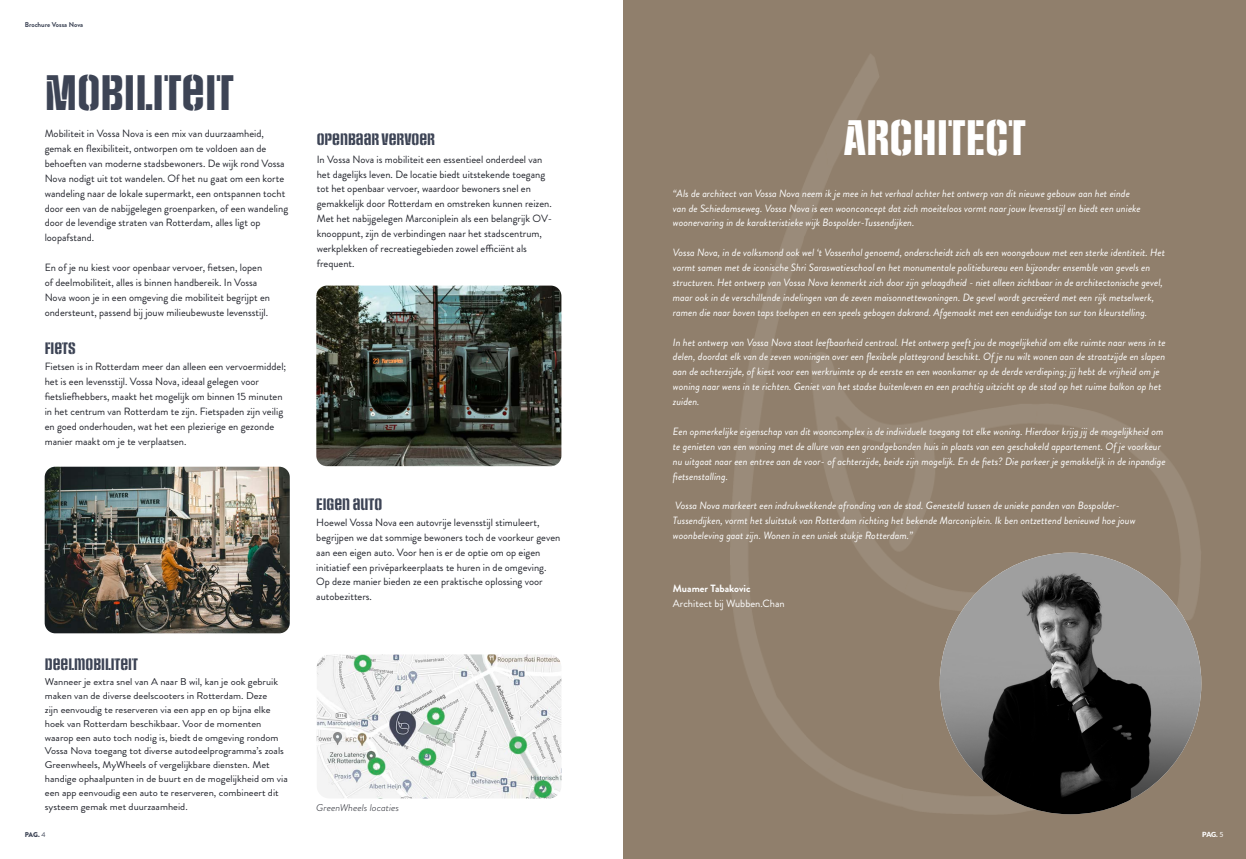
<style>
.page{position:relative;width:1246px;height:859px;background:#fff}
.page>*{position:absolute;margin:0;border:0;box-sizing:border-box;transform-origin:0 0}
.t1{font:42px "Social Gothic Stencil";color:#3d4455}
.t2{font:42px "Social Gothic Stencil";color:#fff}
.t3{font:14px "Social Gothic Stencil";color:#3d4455}
.t4{font:italic 10.5px/14.9px "Brandon Grotesque";color:#fff}
.t5{font:10.5px/14.9px "Brandon Grotesque";color:#21232b}
.t6{font:10.5px "Brandon Grotesque";color:#fff}
.t7{font:700 10.5px "Brandon Grotesque";color:#fff}
.t8{font:9.8px/13.8px "Brandon Grotesque";color:#21232b;scale:1.07 1}
.t9{font:italic 300 9.8px "Brandon Grotesque";color:#21232b;scale:1.07 1}
.t10{font:700 7px "Brandon Grotesque";color:#3d4455}
.t11{font:900 7px "Brandon Grotesque";color:#3d4455}
.t12{font:900 7px "Lato";color:#fff}
.s1{font-weight:400}
</style>
<div class="page">
<div style="left:623px;top:0;width:622px;height:858px;background:#907f6c"></div>
<img style="left:730px;top:54px;width:470px;height:760px">
<img style="left:939px;top:552px;width:261px;height:262px;border-radius:131px">
<img style="left:317px;top:654px;width:244px;height:144px">
<img style="left:316px;top:285px;width:245px;height:181px">
<img style="left:45px;top:466px;width:245px;height:167px">
<p class="t10" style="left:25px;top:19px;width:60px">Brochure Vossa Nova</p>
<p class="t1" style="left:45px;top:66px;width:191px">MOBILITEIT</p>
<p class="t5" style="left:45px;top:126px;width:245px">Mobiliteit in Vossa Nova is een mix van duurzaamheid, gemak en flexibiliteit, ontworpen om te voldoen aan de behoeften van moderne stadsbewoners. De wijk rond Vossa Nova nodigt uit tot wandelen. Of het nu gaat om een korte wandeling naar de lokale supermarkt, een ontspannen tocht door een van de nabijgelegen groenparken, of een wandeling door de levendige straten van Rotterdam, alles ligt op loopafstand.</p>
<p class="t5" style="left:45px;top:260px;width:227px">En of je nu kiest voor openbaar vervoer, fietsen, lopen of deelmobiliteit, alles is binnen handbereik. In Vossa Nova woon je in een omgeving die mobiliteit begrijpt en ondersteunt, passend bij jouw milieubewuste levensstijl.</p>
<p class="t3" style="left:45px;top:339px;width:32px">FIETS</p>
<p class="t5" style="left:45px;top:359px;width:243px">Fietsen is in Rotterdam meer dan alleen een vervoermiddel; het is een levensstijl. Vossa Nova, ideaal gelegen voor fietsliefhebbers, maakt het mogelijk om binnen 15 minuten in het centrum van Rotterdam te zijn. Fietspaden zijn veilig en goed onderhouden, wat het een plezierige en gezonde manier maakt om je te verplaatsen.</p>
<p class="t3" style="left:45px;top:654px;width:94px">DEELMOBILITEIT</p>
<p class="t8" style="left:45px;top:674px;width:228px">Wanneer je extra snel van A naar B wil, kan je ook gebruik maken van de diverse deelscooters in Rotterdam. Deze<br>zijn eenvoudig te reserveren via een app en op bijna elke hoek van Rotterdam beschikbaar. Voor de momenten waarop een auto toch nodig is, biedt de omgeving rondom Vossa Nova toegang tot diverse autodeelprogramma’s zoals Greenwheels, MyWheels of vergelijkbare diensten. Met handige ophaalpunten in de buurt en de mogelijkheid om via een app eenvoudig een auto te reserveren, combineert dit systeem gemak met duurzaamheid.</p>
<p class="t11" style="left:25px;top:829px;width:22px">PAG. <span class="s1">4</span></p>
<p class="t3" style="left:317px;top:130px;width:120px">OPENBAAR VERVOER</p>
<p class="t5" style="left:317px;top:152px;width:237px">In Vossa Nova is mobiliteit een essentieel onderdeel van het dagelijks leven. De locatie biedt uitstekende toegang tot het openbaar vervoer, waardoor bewoners snel en gemakkelijk door Rotterdam en omstreken kunnen reizen.<br>Met het nabijgelegen Marconiplein als een belangrijk OV&shy;knooppunt, zijn de verbindingen naar het stadscentrum, werkplekken of recreatiegebieden zowel efficiënt als frequent.</p>
<p class="t3" style="left:316px;top:494px;width:67px">EIGEN AUTO</p>
<p class="t5" style="left:316px;top:514px;width:245px">Hoewel Vossa Nova een autovrije levensstijl stimuleert, begrijpen we dat sommige bewoners toch de voorkeur geven aan een eigen auto. Voor hen is er de optie om op eigen initiatief een privéparkeerplaats te huren in de omgeving.<br>Op deze manier bieden ze een praktische oplossing voor autobezitters.</p>
<p class="t9" style="left:316px;top:800px;width:79px">GreenWheels locaties</p>
<p class="t2" style="left:843px;top:111px;width:184px">ARCHITECT</p>
<p class="t4" style="left:672px;top:186px;width:469px">“Als de architect van Vossa Nova neem ik je mee in het verhaal achter het ontwerp van dit nieuwe gebouw aan het einde van de Schiedamseweg. Vossa Nova is een woonconcept dat zich moeiteloos vormt naar jouw levensstijl en biedt een unieke woonervaring in de karakteristieke wijk Bospolder-Tussendijken.</p>
<p class="t4" style="left:672px;top:245px;width:493px">Vossa Nova, in de volksmond ook wel ‘t Vossenhol genoemd, onderscheidt zich als een woongebouw met een sterke identiteit. Het vormt samen met de iconische Shri Saraswatieschool en het monumentale politiebureau een bijzonder ensemble van gevels en structuren. Het ontwerp van Vossa Nova kenmerkt zich door zijn gelaagdheid - niet alleen zichtbaar in de architectonische gevel, maar ook in de verschillende indelingen van de zeven maisonnettewoningen. De gevel wordt gecreëerd met een rijk metselwerk, ramen die naar boven taps toelopen en een speels gebogen dakrand. Afgemaakt met een eenduidige ton sur ton kleurstelling.</p>
<p class="t4" style="left:672px;top:334px;width:494px">In het ontwerp van Vossa Nova staat leefbaarheid centraal. Het ontwerp geeft jou de mogelijkehid om elke ruimte naar wens in te delen, doordat elk van de zeven woningen over een flexibele plattegrond beschikt. Of je nu wilt wonen aan de straatzijde en slapen aan de achterzijde, of kiest voor een werkruimte op de eerste en een woonkamer op de derde verdieping; jij hebt de vrijheid om je woning naar wens in te richten. Geniet van het stadse buitenleven en een prachtig uitzicht op de stad op het ruime balkon op het zuiden.</p>
<p class="t4" style="left:672px;top:424px;width:494px">Een opmerkelijke eigenschap van dit wooncomplex is de individuele toegang tot elke woning. Hierdoor krijg jij de mogelijkheid om te genieten van een woning met de allure van een grondgebonden huis in plaats van een geschakeld appartement. Of je voorkeur nu uitgaat naar een entree aan de voor- of achterzijde, beide zijn mogelijk. En de fiets? Die parkeer je gemakkelijk in de inpandige fietsenstalling.</p>
<p class="t4" style="left:672px;top:498px;width:464px">Vossa Nova markeert een indrukwekkende afronding van de stad. Genesteld tussen de unieke panden van Bospolder-<br>Tussendijken, vormt het sluitstuk van Rotterdam richting het bekende Marconiplein. Ik ben ontzettend benieuwd hoe jouw woonbeleving gaat zijn. Wonen in een uniek stukje Rotterdam.”</p>
<p class="t7" style="left:672px;top:580px;width:79px">Muamer Tabakovic</p>
<p class="t6" style="left:672px;top:595px;width:113px">Architect bij Wubben.Chan</p>
<p class="t12" style="left:1201px;top:829px;width:23px">PAG. <span class="s1">5</span></p>
</div>
